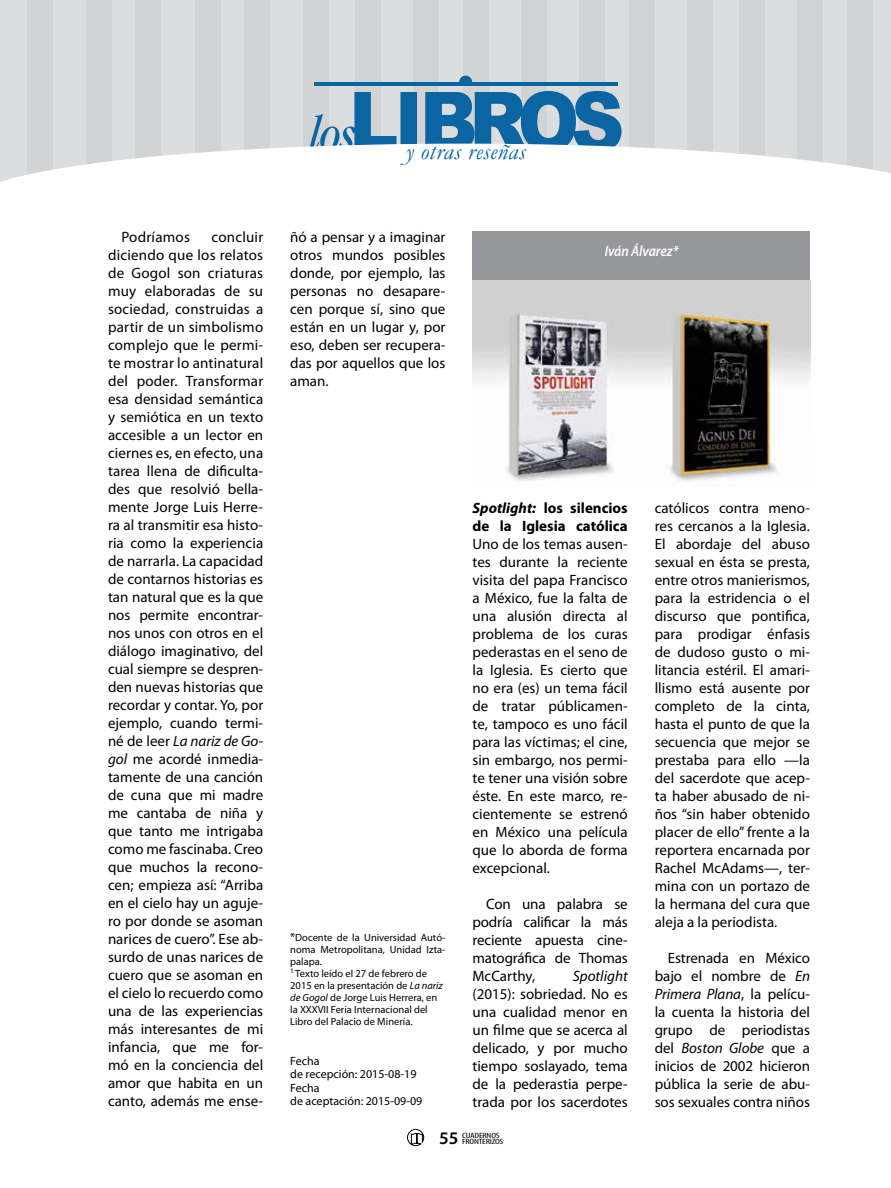
<style>
.page{position:relative;width:891px;height:1188px;background:#fff}
.page>*{position:absolute;margin:0;border:0;box-sizing:border-box;transform-origin:0 0}
.t1{font:italic 24px "Garamond";letter-spacing:.015em;color:#005e9e}
.t2{font:600 17.7px "Myriad Pro";color:#000}
.t3{font:15px/18px "Myriad Pro";color:#000;text-align:justify}
.t4{font:700 15px/18px "Myriad Pro";color:#000}
.t5{font:italic 600 15px "Myriad Pro";letter-spacing:-.005em;color:#fff;scale:.9 1}
.t6{font:italic 15px "Myriad Pro";color:#000}
.t7{font:12px/13.5px "Myriad Pro";color:#000}
.t8{font:10.5px/12px "Myriad Pro";color:#000}
.t9{font:condensed 7.65px "Myriad Pro";letter-spacing:-.02em;color:#000;scale:1.37 1}
.s1{font-style:italic}
.s2{font-size:12px}
</style>
<div class="page">
<div style="left:472px;top:231px;width:338px;height:204px;background:#95979a"></div>
<img style="left:473px;top:280px;width:338px;height:155px">
<div style="left:0;top:0;width:891px;height:144px;background:#dcddde"></div>
<div style="left:521px;top:0;width:26px;height:186px;background:#d1d3d4"></div>
<div style="left:687px;top:0;width:26px;height:186px;background:#d1d3d4"></div>
<div style="left:303px;top:0;width:26px;height:186px;background:#d1d3d4"></div>
<div style="left:797px;top:0;width:26px;height:186px;background:#d1d3d4"></div>
<div style="left:413px;top:0;width:26px;height:186px;background:#d1d3d4"></div>
<div style="left:579px;top:0;width:26px;height:186px;background:#d1d3d4"></div>
<div style="left:195px;top:0;width:26px;height:186px;background:#d1d3d4"></div>
<div style="left:86px;top:0;width:26px;height:186px;background:#d1d3d4"></div>
<div style="left:847px;top:0;width:26px;height:186px;background:#d1d3d4"></div>
<div style="left:463px;top:0;width:26px;height:186px;background:#d1d3d4"></div>
<div style="left:629px;top:0;width:26px;height:186px;background:#d1d3d4"></div>
<div style="left:245px;top:0;width:25px;height:186px;background:#d1d3d4"></div>
<div style="left:135px;top:0;width:26px;height:186px;background:#d1d3d4"></div>
<div style="left:739px;top:0;width:26px;height:186px;background:#d1d3d4"></div>
<div style="left:355px;top:0;width:26px;height:186px;background:#d1d3d4"></div>
<div style="left:27px;top:0;width:26px;height:186px;background:#d1d3d4"></div>
<svg style="left:310px;top:91px;width:312px;height:53px"></svg>
<hr style="left:314px;top:82px;width:304px;height:3px;background:#0a65a2">
<svg style="left:459px;top:76px;width:13px;height:6px"></svg>
<svg style="left:0;top:144px;width:891px;height:42px"></svg>
<svg style="left:407px;top:1129px;width:17px;height:17px"></svg>
<img style="left:476px;top:280px;width:328px;height:207px">
<p class="t3" style="left:108px;top:228px;width:157px;text-indent:104px">concluir diciendo que los relatos de Gogol son criaturas muy elaboradas de su sociedad, construidas a partir de un simbolismo complejo que le permi&shy;te mostrar lo antinatural del poder. Transformar esa densidad semántica y semiótica en un texto accesible a un lector en ciernes es, en efecto, una tarea llena de dificulta&shy;des que resolvió bella&shy;mente Jorge Luis Herre&shy;ra al transmitir esa histo&shy;ria como la experiencia de narrarla. La capacidad de contarnos historias es tan natural que es la que nos permite encontrar&shy;nos unos con otros en el diálogo imaginativo, del cual siempre se despren&shy;den nuevas historias que recordar y contar. Yo, por ejemplo, cuando termi&shy;né de leer <span class="s1">La nariz de Go&shy;gol</span> me acordé inmedia&shy;tamente de una canción de cuna que mi madre me cantaba de niña y que tanto me intrigaba como me fascinaba. Creo que muchos la recono&shy;cen; empieza así: “Arriba en el cielo hay un aguje&shy;ro por donde se asoman narices de cuero”. Ese ab&shy;surdo de unas narices de cuero que se asoman en el cielo lo recuerdo como una de las experiencias más interesantes de mi infancia, que me for&shy;mó en la conciencia del amor que habita en un canto, además me ense-</p>
<p class="t3" style="left:122px;top:228px;width:70px">Podríamos</p>
<h1 class="t1" style="left:406px;top:137px;width:121px">y otras reseñas</h1>
<p class="t3" style="left:290px;top:228px;width:157px">ñó a pensar y a imaginar otros mundos posibles donde, por ejemplo, las personas no desapare&shy;cen porque sí, sino que están en un lugar y, por eso, deben ser recupera&shy;das por aquellos que los aman.</p>
<p class="t5" style="left:605px;top:242px;width:84px">Iván Álvarez*</p>
<p class="t8" style="left:290px;top:932px;width:157px"><span class="s2">*</span>Docente de la Universidad Autó&shy;noma Metropolitana, Unidad Izta&shy;palapa.<br><sup>1</sup> Texto leído el 27 de febrero de<br>2015 en la presentación de <span class="s1">La nariz de Gogol</span> de Jorge Luis Herrera, en la XXXVII Feria Internacional del<br>Libro del Palacio de Minería.</p>
<p class="t7" style="left:290px;top:1054px;width:134px">Fecha<br>de recepción: 2015-08-19<br>Fecha<br>de aceptación: 2015-09-09</p>
<p class="t4" style="left:472px;top:498px;width:157px"><span class="s1">Spotlight:</span> los silencios de la Iglesia católica</p>
<p class="t3" style="left:472px;top:535px;width:157px">Uno de los temas ausen&shy;tes durante la reciente visita del papa Francisco a México, fue la falta de una alusión directa al problema de los curas pederastas en el seno de la Iglesia. Es cierto que no era (es) un tema fácil de tratar públicamen&shy;te, tampoco es uno fácil para las víctimas; el cine, sin embargo, nos permi&shy;te tener una visión sobre éste. En este marco, re&shy;cientemente se estrenó en México una película que lo aborda de forma excepcional.</p>
<p class="t3" style="left:472px;top:895px;width:157px;text-indent:14px">Con una palabra se podría calificar la más reciente apuesta cine&shy;matográfica de Thomas McCarthy,</p>
<p class="t6" style="left:573px;top:967px;width:56px">Spotlight</p>
<p class="t3" style="left:472px;top:985px;width:157px">(2015): sobriedad. No es una cualidad menor en un filme que se acerca al delicado, y por mucho tiempo soslayado, tema de la pederastia perpe&shy;trada por los sacerdotes</p>
<p class="t9" style="left:462px;top:1130px;width:29px">CUADERNOS</p>
<p class="t2" style="left:439px;top:1127px;width:21px">55</p>
<p class="t9" style="left:462px;top:1136px;width:32px">FRONTERIZOS</p>
<p class="t3" style="left:655px;top:499px;width:157px">católicos contra meno&shy;res cercanos a la Iglesia.<br>El abordaje del abuso sexual en ésta se presta, entre otros manierismos, para la estridencia o el discurso que pontifica, para prodigar énfasis de dudoso gusto o mi&shy;litancia estéril. El amari&shy;llismo está ausente por completo de la cinta, hasta el punto de que la secuencia que mejor se prestaba para ello —la del sacerdote que acep&shy;ta haber abusado de ni&shy;ños “sin haber obtenido placer de ello” frente a la reportera encarnada por Rachel McAdams—, ter&shy;mina con un portazo de la hermana del cura que aleja a la periodista.</p>
<p class="t3" style="left:655px;top:949px;width:157px;text-indent:13px">Estrenada en México bajo el nombre de <span class="s1">En Primera Plana</span>, la pelícu&shy;la cuenta la historia del grupo de periodistas del <span class="s1">Boston Globe</span> que a inicios de 2002 hicieron pública la serie de abu&shy;sos sexuales contra niños</p>
</div>
